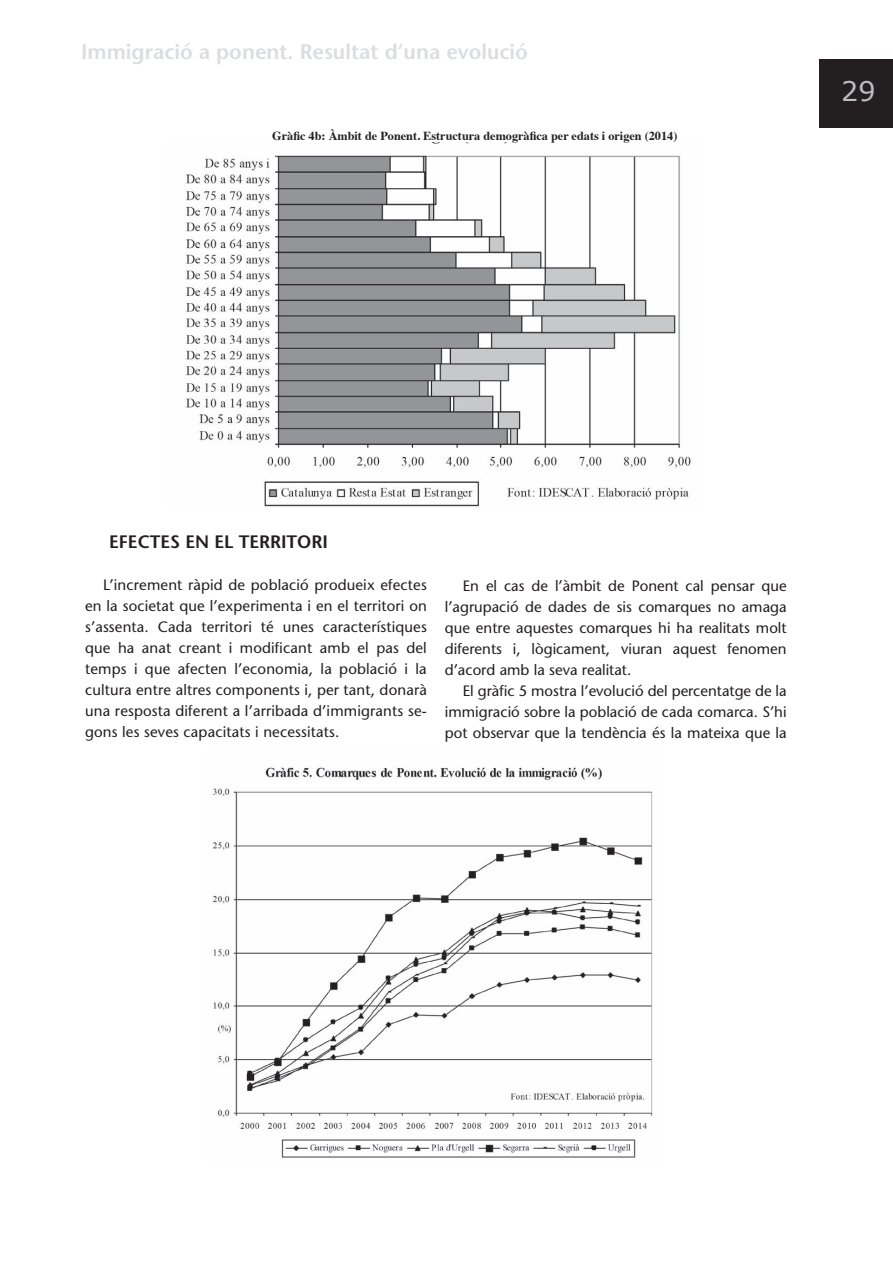
<style>
.page{position:relative;width:893px;height:1263px;background:#fff}
.page>*{position:absolute;margin:0;border:0;box-sizing:border-box;transform-origin:0 0}
.t1{font:27px "Verdana";color:#bcbdc0}
.t2{font:600 21px "Stone Sans";color:#dcdddf}
.t3{font:600 18px "Stone Sans";color:#231f20}
.t4{font:15px/21px "Stone Sans";color:#231f20;text-align:justify}
.t5{font:700 12.3px "Times";color:#231f20}
</style>
<div class="page">
<div style="left:819px;top:60px;width:74px;height:68px;background:#231f20"></div>
<img style="left:186px;top:143px;width:505px;height:364px">
<img style="left:212px;top:767px;width:441px;height:391px">
<h2 class="t2" style="left:81px;top:39px;width:448px">Immigració a ponent. Resultat d’una evolució</h2>
<p class="t5" style="left:272px;top:124px;width:407px">Gràfic 4b: Àmbit de Ponent. Estructura demogràfica per edats i origen (2014)</p>
<h1 class="t1" style="left:841px;top:72px;width:36px">29</h1>
<p class="t3" style="left:109px;top:531px;width:220px">EFECTES EN EL TERRITORI</p>
<p class="t4" style="left:85px;top:574px;width:343px;text-indent:18px">L’increment ràpid de població produeix efectes en la societat que l’experimenta i en el territori on s’assenta. Cada territori té unes característiques que ha anat creant i modificant amb el pas del temps i que afecten l’economia, la població i la cultura entre altres components i, per tant, donarà una resposta diferent a l’arribada d’immigrants se&shy;gons les seves capacitats i necessitats.</p>
<p class="t4" style="left:445px;top:575px;width:343px;text-indent:18px">En el cas de l’àmbit de Ponent cal pensar que l’agrupació de dades de sis comarques no amaga que entre aquestes comarques hi ha realitats molt diferents i, lògicament, viuran aquest fenomen d’acord amb la seva realitat.</p>
<p class="t4" style="left:445px;top:680px;width:343px;text-indent:18px">El gràfic 5 mostra l’evolució del percentatge de la immigració sobre la població de cada comarca. S’hi pot observar que la tendència és la mateixa que la</p>
</div>
